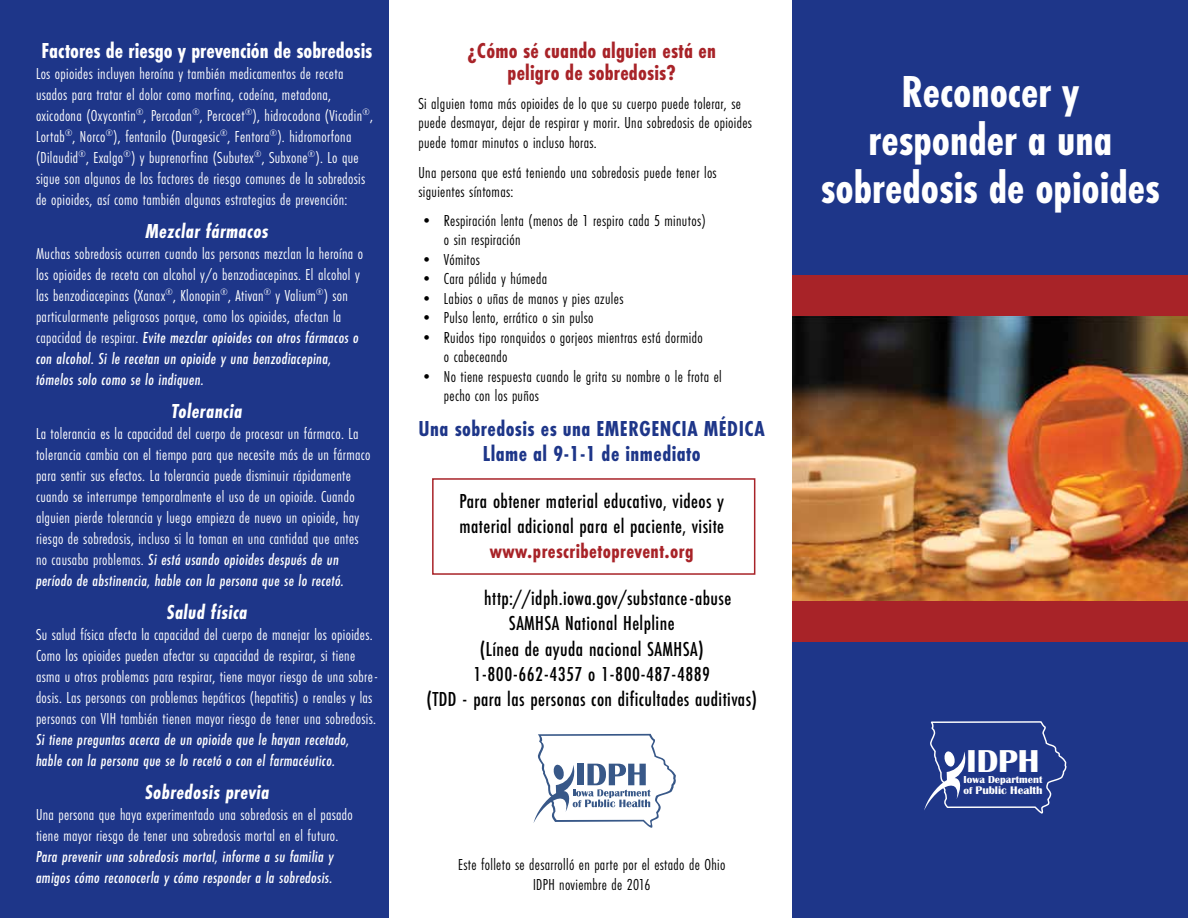
<style>
.page{position:relative;width:1188px;height:918px;background:#fff}
.page>*{position:absolute;margin:0;border:0;box-sizing:border-box;transform-origin:0 0}
.t1{font:700 46.5px/48px "Futura PT Cond";color:#fff;text-align:center}
.t2{font:700 32.85px "Britannic";color:#fff}
.t3{font:700 22.5px/25.5px "Futura PT Cond";letter-spacing:.02em;color:#1e3689;text-align:center}
.t4{font:700 22.5px/22.5px "Futura PT Cond";letter-spacing:.01em;color:#a82328;text-align:center}
.t5{font:700 22.5px "Futura PT Cond";color:#fff}
.t6{font:500 21px/25.2px "Futura PT Cond";letter-spacing:.02em;color:#000}
.t7{font:italic 700 21px "Futura PT Cond";letter-spacing:.02em;color:#fff}
.t8{font:700 21px "Futura PT Cond";letter-spacing:.02em;color:#a82328}
.t9{font:16.5px/21px "Futura PT Cond";letter-spacing:.02em;color:#fff}
.t10{font:16.5px/19.5px "Futura PT Cond";letter-spacing:.02em;color:#000}
.t11{font:italic 500 16.5px/21px "Futura PT Cond";letter-spacing:.02em;color:#fff}
.t12{font:700 11.4px "Britannic";color:#fff}
.t13{font:700 10.5px "Britannic";color:#fff}
.s1{font-weight:500;font-style:italic}
.s2{font-size:10.5px}
</style>
<div class="page">
<img style="left:793px;top:316px;width:395px;height:285px">
<div style="left:793px;top:0;width:395px;height:276px;background:#1e3689"></div>
<div style="left:0;top:0;width:389px;height:918px;background:#1e3689"></div>
<div style="left:793px;top:276px;width:395px;height:40px;background:#a82328"></div>
<div style="left:793px;top:641px;width:395px;height:277px;background:#1e3689"></div>
<div style="left:793px;top:601px;width:395px;height:41px;background:#a82328"></div>
<div style="left:432px;top:478px;width:323px;height:97px;border:2px solid #a82328"></div>
<svg style="left:534px;top:734px;width:142px;height:94px"></svg>
<svg style="left:924px;top:721px;width:142px;height:93px"></svg>
<h3 class="t5" style="left:42px;top:37px;width:332px">Factores de riesgo y prevención de sobredosis</h3>
<p class="t9" style="left:36px;top:63px;width:338px">Los opioides incluyen heroína y también medicamentos de receta usados para tratar el dolor como morfina, codeína, metadona, oxicodona (Oxycontin<sup>®</sup>, Percodan<sup>®</sup>, Percocet<sup>®</sup>), hidrocodona (Vicodin<sup>®</sup>, Lortab<sup>®</sup>, Norco<sup>®</sup>), fentanilo (Duragesic<sup>®</sup>, Fentora<sup>®</sup>). hidromorfona (Dilaudid<sup>®</sup>, Exalgo<sup>®</sup>) y buprenorfina (Subutex<sup>®</sup>, Subxone<sup>®</sup>). Lo que sigue son algunos de los factores de riesgo comunes de la sobredosis de opioides, así como también algunas estrategias de prevención:</p>
<p class="t7" style="left:146px;top:219px;width:124px">Mezclar fármacos</p>
<p class="t9" style="left:36px;top:243px;width:329px">Muchas sobredosis ocurren cuando las personas mezclan la heroína o los opioides de receta con alcohol y/o benzodiacepinas. El alcohol y las benzodiacepinas (Xanax<sup>®</sup>, Klonopin<sup>®</sup>, Ativan<sup>®</sup> y Valium<sup>®</sup>) son particularmente peligrosos porque, como los opioides, afectan la capacidad de respirar. <span class="s1">Evite mezclar opioides con otros fármacos o con alcohol. Si le recetan un opioide y una benzodiacepina, tómelos solo como se lo indiquen.</span></p>
<p class="t7" style="left:172px;top:399px;width:72px">Tolerancia</p>
<p class="t9" style="left:36px;top:423px;width:336px">La tolerancia es la capacidad del cuerpo de procesar un fármaco. La tolerancia cambia con el tiempo para que necesite más de un fármaco para sentir sus efectos. La tolerancia puede disminuir rápidamente cuando se interrumpe temporalmente el uso de un opioide. Cuando alguien pierde tolerancia y luego empieza de nuevo un opioide, hay riesgo de sobredosis, incluso si la toman en una cantidad que antes no causaba problemas. <span class="s1">Si está usando opioides después de un período de abstinencia, hable con la persona que se lo recetó.</span></p>
<p class="t7" style="left:167px;top:600px;width:82px">Salud física</p>
<p class="t9" style="left:36px;top:624px;width:343px">Su salud física afecta la capacidad del cuerpo de manejar los opioides.<br>Como los opioides pueden afectar su capacidad de respirar, si tiene asma u otros problemas para respirar, tiene mayor riesgo de una sobre&shy;dosis. Las personas con problemas hepáticos (hepatitis) o renales y las personas con VIH también tienen mayor riesgo de tener una sobredosis.</p>
<p class="t11" style="left:36px;top:729px;width:315px">Si tiene preguntas acerca de un opioide que le hayan recetado, hable con la persona que se lo recetó o con el farmacéutico.</p>
<p class="t7" style="left:145px;top:780px;width:126px">Sobredosis previa</p>
<p class="t9" style="left:36px;top:804px;width:318px">Una persona que haya experimentado una sobredosis en el pasado tiene mayor riesgo de tener una sobredosis mortal en el futuro.</p>
<p class="t11" style="left:36px;top:846px;width:299px">Para prevenir una sobredosis mortal, informe a su familia y amigos cómo reconocerla y cómo responder a la sobredosis.</p>
<h3 class="t4" style="left:467px;top:39px;width:250px">¿Cómo sé cuando alguien está en peligro de sobredosis?</h3>
<p class="t10" style="left:418px;top:93px;width:335px">Si alguien toma más opioides de lo que su cuerpo puede tolerar, se puede desmayar, dejar de respirar y morir. Una sobredosis de opioides puede tomar minutos o incluso horas.</p>
<p class="t10" style="left:418px;top:162px;width:300px">Una persona que está teniendo una sobredosis puede tener los siguientes síntomas:</p>
<p class="t10" style="left:444px;top:210px;width:263px;text-indent:-25px">• Respiración lenta (menos de 1 respiro cada 5 minutos) o sin respiración</p>
<p class="t10" style="left:418px;top:249px;width:63px">• Vómitos</p>
<p class="t10" style="left:418px;top:269px;width:130px">• Cara pálida y húmeda</p>
<p class="t10" style="left:418px;top:288px;width:206px">• Labios o uñas de manos y pies azules</p>
<p class="t10" style="left:418px;top:308px;width:177px">• Pulso lento, errático o sin pulso</p>
<p class="t10" style="left:444px;top:327px;width:260px;text-indent:-25px">• Ruidos tipo ronquidos o gorjeos mientras está dormido o cabeceando</p>
<p class="t10" style="left:444px;top:366px;width:279px;text-indent:-25px">• No tiene respuesta cuando le grita su nombre o le frota el pecho con los puños</p>
<h3 class="t3" style="left:419px;top:415px;width:348px">Una sobredosis es una EMERGENCIA MÉDICA<br>Llame al 9-1-1 de inmediato</h3>
<p class="t6" style="left:459px;top:488px;width:266px">Para obtener material educativo, videos y material adicional para el paciente, visite</p>
<p class="t8" style="left:490px;top:539px;width:205px">www.prescribetoprevent.org</p>
<p class="t6" style="left:484px;top:586px;width:249px">http://idph.iowa.gov/substance-abuse</p>
<p class="t6" style="left:509px;top:611px;width:167px">SAMHSA National Helpline</p>
<p class="t6" style="left:480px;top:636px;width:225px">(Línea de ayuda nacional SAMHSA)</p>
<p class="t6" style="left:473px;top:661px;width:238px">1-800-662-4357 o 1-800-487-4889</p>
<p class="t6" style="left:426px;top:686px;width:332px">(TDD - para las personas con dificultades auditivas)</p>
<p class="t10" style="left:458px;top:854px;width:269px;text-align:center">Este folleto se desarrolló en parte por el estado de Ohio<br>IDPH noviembre de 2016</p>
<h1 class="t1" style="left:821px;top:68px;width:340px">Reconocer y<br>responder a una sobredosis de opioides</h1>
<h2 class="t2" style="left:967px;top:743px;width:74px">IDPH</h2>
<p class="t13" style="left:964px;top:774px;width:80px">Iowa Department</p>
<p class="t12" style="left:963px;top:784px;width:81px"><span class="s2">of</span> Public Health</p>
</div>
